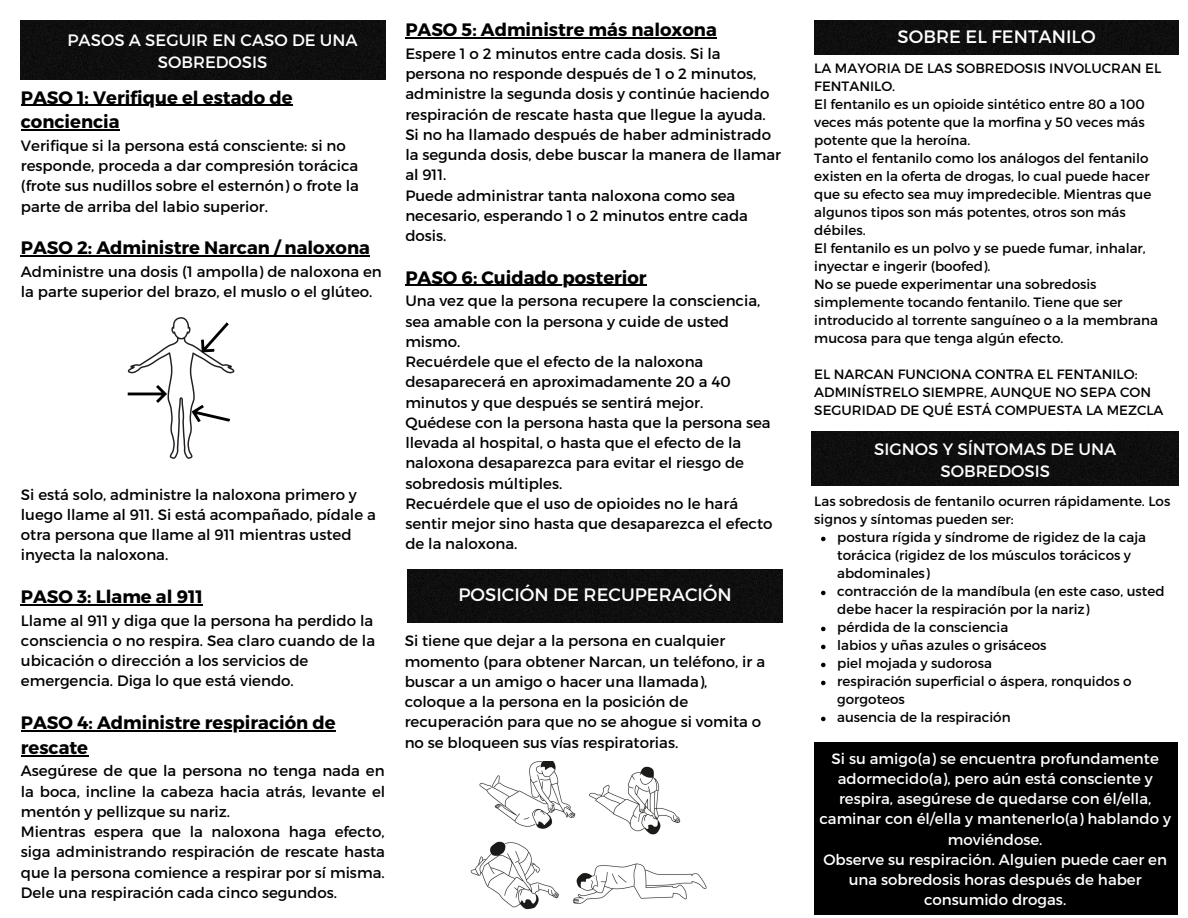
<style>
.page{position:relative;width:1188px;height:918px;background:#fff}
.page>*{position:absolute;margin:0;border:0;box-sizing:border-box;transform-origin:0 0}
.t1{font:700 18px/24.8px "Montserrat";color:#000}
.t2{font:18px "Montserrat";color:#fff}
.t3{font:16.5px/22.5px "Montserrat";color:#fff;text-align:center}
.t4{font:15px/20.2px "Montserrat";color:#000}
.t5{font:15px/20.2px "Montserrat";color:#fff;text-align:center}
.t6{font:13.5px/18px "Montserrat";color:#000}
</style>
<div class="page">
<hr style="left:405px;top:37px;width:312px;height:2px;background:#000">
<hr style="left:405px;top:285px;width:242px;height:1px;background:#000">
<hr style="left:21px;top:105px;width:272px;height:1px;background:#000">
<hr style="left:21px;top:130px;width:99px;height:1px;background:#000">
<hr style="left:21px;top:256px;width:349px;height:1px;background:#000">
<hr style="left:21px;top:604px;width:182px;height:1px;background:#000">
<hr style="left:21px;top:730px;width:315px;height:1px;background:#000">
<hr style="left:21px;top:755px;width:67px;height:1px;background:#000">
<svg style="left:128px;top:317px;width:107px;height:142px"></svg>
<div style="left:21px;top:20px;width:364px;height:60px;background:#0f0f0f"></div>
<div style="left:811px;top:432px;width:368px;height:54px;background:#0f0f0f"></div>
<div style="left:814px;top:21px;width:365px;height:33px;background:#0f0f0f"></div>
<svg style="left:821px;top:537px;width:5px;height:4px"></svg>
<svg style="left:821px;top:591px;width:5px;height:4px"></svg>
<svg style="left:821px;top:627px;width:5px;height:4px"></svg>
<svg style="left:821px;top:645px;width:5px;height:4px"></svg>
<svg style="left:821px;top:663px;width:5px;height:4px"></svg>
<svg style="left:821px;top:681px;width:5px;height:4px"></svg>
<svg style="left:821px;top:717px;width:5px;height:4px"></svg>
<div style="left:814px;top:742px;width:364px;height:173px;background:#000"></div>
<div style="left:407px;top:569px;width:376px;height:53px;background:#0f0f0f"></div>
<img style="left:470px;top:761px;width:237px;height:149px">
<p class="t3" style="left:67px;top:28px;width:292px">PASOS A SEGUIR EN CASO DE UNA<br>SOBREDOSIS</p>
<p class="t1" style="left:21px;top:84px;width:273px">PASO 1: Verifique el estado de conciencia</p>
<p class="t4" style="left:21px;top:135px;width:340px">Verifique si la persona está consciente: si no responde, proceda a dar compresión torácica (frote sus nudillos sobre el esternón) o frote la parte de arriba del labio superior.</p>
<p class="t1" style="left:21px;top:235px;width:351px">PASO 2: Administre Narcan / naloxona</p>
<p class="t4" style="left:21px;top:261px;width:362px">Administre una dosis (1 ampolla) de naloxona en la parte superior del brazo, el muslo o el glúteo.</p>
<p class="t4" style="left:21px;top:483px;width:356px">Si está solo, administre la naloxona primero y luego llame al 911. Si está acompañado, pídale a otra persona que llame al 911 mientras usted inyecta la naloxona.</p>
<p class="t1" style="left:21px;top:583px;width:184px">PASO 3: Llame al 911</p>
<p class="t4" style="left:21px;top:609px;width:356px">Llame al 911 y diga que la persona ha perdido la consciencia o no respira. Sea claro cuando de la ubicación o dirección a los servicios de emergencia. Diga lo que está viendo.</p>
<p class="t1" style="left:21px;top:709px;width:316px">PASO 4: Administre respiración de rescate</p>
<p class="t4" style="left:21px;top:760px;width:366px">Asegúrese de que la persona no tenga nada en la boca, incline la cabeza hacia atrás, levante el mentón y pellizque su nariz.<br>Mientras espera que la naloxona haga efecto, siga administrando respiración de rescate hasta que la persona comience a respirar por sí misma.<br>Dele una respiración cada cinco segundos.</p>
<p class="t1" style="left:405px;top:17px;width:313px">PASO 5: Administre más naloxona</p>
<p class="t4" style="left:405px;top:43px;width:377px">Espere 1 o 2 minutos entre cada dosis. Si la persona no responde después de 1 o 2 minutos, administre la segunda dosis y continúe haciendo respiración de rescate hasta que llegue la ayuda.<br>Si no ha llamado después de haber administrado la segunda dosis, debe buscar la manera de llamar al 911.<br>Puede administrar tanta naloxona como sea necesario, esperando 1 o 2 minutos entre cada dosis.</p>
<p class="t1" style="left:405px;top:264px;width:243px">PASO 6: Cuidado posterior</p>
<p class="t4" style="left:405px;top:290px;width:369px">Una vez que la persona recupere la consciencia, sea amable con la persona y cuide de usted mismo.<br>Recuérdele que el efecto de la naloxona desaparecerá en aproximadamente 20 a 40 minutos y que después se sentirá mejor.<br>Quédese con la persona hasta que la persona sea llevada al hospital, o hasta que el efecto de la naloxona desaparezca para evitar el riesgo de sobredosis múltiples.<br>Recuérdele que el uso de opioides no le hará sentir mejor sino hasta que desaparezca el efecto de la naloxona.</p>
<p class="t2" style="left:458px;top:583px;width:275px">POSICIÓN DE RECUPERACIÓN</p>
<p class="t4" style="left:405px;top:630px;width:362px">Si tiene que dejar a la persona en cualquier momento (para obtener Narcan, un teléfono, ir a buscar a un amigo o hacer una llamada), coloque a la persona en la posición de recuperación para que no se ahogue si vomita o no se bloqueen sus vías respiratorias.</p>
<p class="t2" style="left:898px;top:25px;width:200px">SOBRE EL FENTANILO</p>
<p class="t6" style="left:814px;top:59px;width:348px">LA MAYORIA DE LAS SOBREDOSIS INVOLUCRAN EL FENTANILO.<br>El fentanilo es un opioide sintético entre 80 a 100 veces más potente que la morfina y 50 veces más potente que la heroína.<br>Tanto el fentanilo como los análogos del fentanilo existen en la oferta de drogas, lo cual puede hacer que su efecto sea muy impredecible. Mientras que algunos tipos son más potentes, otros son más débiles.<br>El fentanilo es un polvo y se puede fumar, inhalar, inyectar e ingerir (boofed).<br>No se puede experimentar una sobredosis simplemente tocando fentanilo. Tiene que ser introducido al torrente sanguíneo o a la membrana mucosa para que tenga algún efecto.</p>
<p class="t6" style="left:814px;top:365px;width:351px">EL NARCAN FUNCIONA CONTRA EL FENTANILO:<br>ADMINÍSTRELO SIEMPRE, AUNQUE NO SEPA CON<br>SEGURIDAD DE QUÉ ESTÁ COMPUESTA LA MEZCLA</p>
<p class="t3" style="left:874px;top:437px;width:244px">SIGNOS Y SÍNTOMAS DE UNA<br>SOBREDOSIS</p>
<p class="t6" style="left:814px;top:492px;width:358px">Las sobredosis de fentanilo ocurren rápidamente. Los signos y síntomas pueden ser:</p>
<p class="t6" style="left:837px;top:528px;width:329px">postura rígida y síndrome de rigidez de la caja torácica (rigidez de los músculos torácicos y abdominales)<br>contracción de la mandíbula (en este caso, usted debe hacer la respiración por la nariz)<br>pérdida de la consciencia<br>labios y uñas azules o grisáceos<br>piel mojada y sudorosa<br>respiración superficial o áspera, ronquidos o gorgoteos<br>ausencia de la respiración</p>
<p class="t5" style="left:819px;top:747px;width:353px">Si su amigo(a) se encuentra profundamente adormecido(a), pero aún está consciente y respira, asegúrese de quedarse con él/ella, caminar con él/ella y mantenerlo(a) hablando y moviéndose.<br>Observe su respiración. Alguien puede caer en una sobredosis horas después de haber consumido drogas.</p>
</div>
